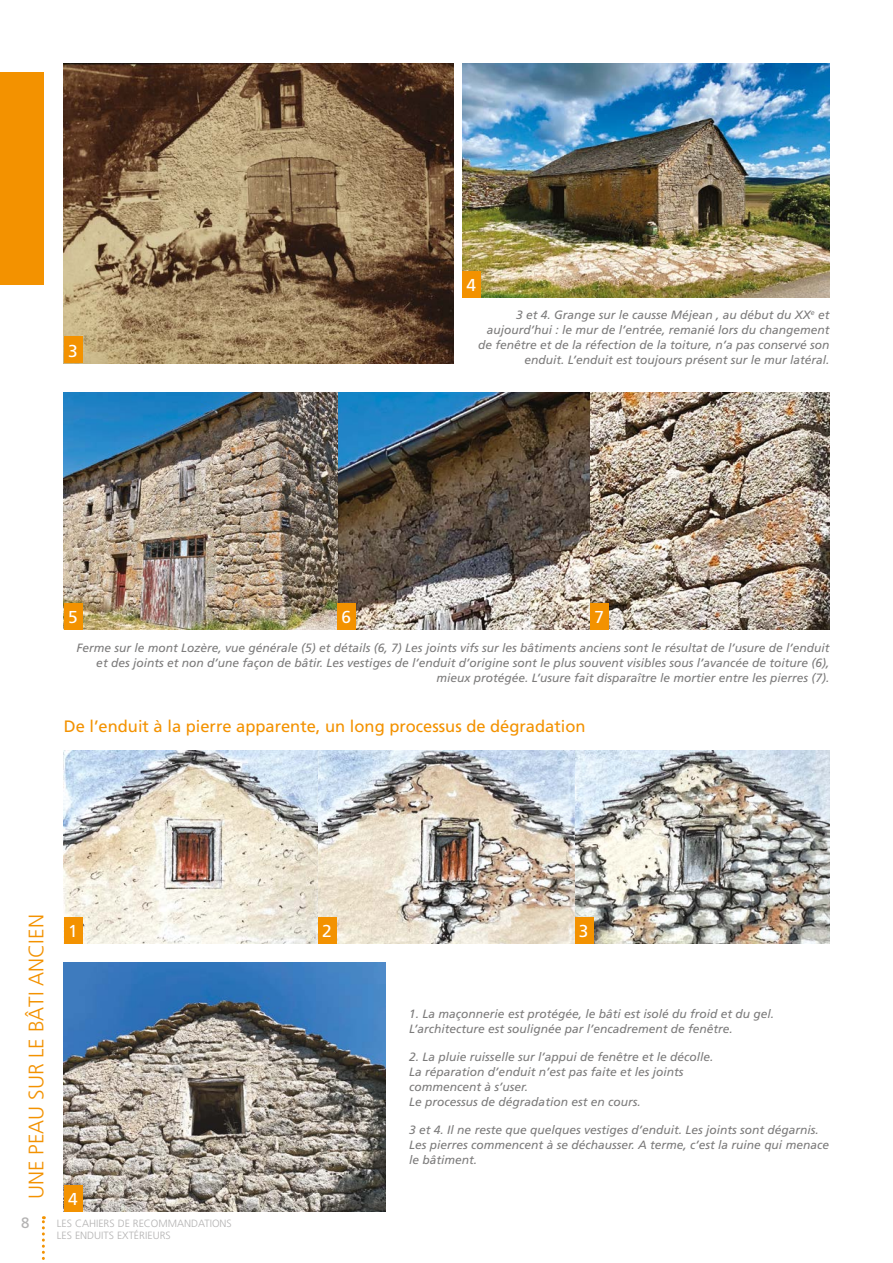
<style>
.page{position:relative;width:893px;height:1263px;background:#fff}
.page>*{position:absolute;margin:0;border:0;box-sizing:border-box;transform-origin:0 0}
.t1{font:300 21px "Frutiger";color:#f39200}
.texte_courant{font:17.25px "Frutiger";color:#fff}
.SOUS_TITRE_1-ORANGE{font:16.5px "Frutiger";color:#f39200}
.t2{font:15px "Frutiger";color:#b3b2b2}
.légende{font:italic 12px/15px "Frutiger";color:#7c7b7b}
.t3{font:300 10.5px/12.6px "Frutiger";color:#b3b2b2}
</style>
<div class="page">
<svg style="left:42px;top:1216px;width:3px;height:44px"></svg>
<div style="left:0;top:72px;width:43px;height:212px;background:#f39200"></div>
<img style="left:462px;top:64px;width:367px;height:233px">
<img style="left:64px;top:64px;width:390px;height:299px">
<div style="left:64px;top:337px;width:18px;height:26px;background:#f39200"></div>
<img style="left:64px;top:392px;width:765px;height:237px">
<div style="left:64px;top:603px;width:18px;height:26px;background:#f39200"></div>
<div style="left:338px;top:603px;width:18px;height:26px;background:#f39200"></div>
<div style="left:590px;top:603px;width:18px;height:26px;background:#f39200"></div>
<img style="left:64px;top:963px;width:322px;height:248px">
<img style="left:64px;top:750px;width:765px;height:194px">
<div style="left:64px;top:1185px;width:18px;height:26px;background:#f39200"></div>
<div style="left:575px;top:917px;width:19px;height:27px;background:#f39200"></div>
<div style="left:462px;top:271px;width:19px;height:26px;background:#f39200"></div>
<hr style="left:892px;top:369px;width:1px;height:177px;background:#000">
<div style="left:64px;top:917px;width:18px;height:27px;background:#f39200"></div>
<div style="left:318px;top:917px;width:18px;height:27px;background:#f39200"></div>
<p class="texte_courant" style="left:68px;top:341px;width:11px">3</p>
<p class="texte_courant" style="left:467px;top:275px;width:11px">4</p>
<p class="légende" style="left:478px;top:307px;width:353px;text-align:right">3 et 4. Grange sur le causse Méjean , au début du XX<sup>e</sup> et aujourd’hui : le mur de l’entrée, remanié lors du changement de fenêtre et de la réfection de la toiture, n’a pas conservé son enduit. L’enduit est toujours présent sur le mur latéral.</p>
<p class="texte_courant" style="left:68px;top:607px;width:11px">5</p>
<p class="texte_courant" style="left:341px;top:607px;width:11px">6</p>
<p class="texte_courant" style="left:594px;top:607px;width:11px">7</p>
<p class="légende" style="left:76px;top:640px;width:754px;text-align:right">Ferme sur le mont Lozère, vue générale (5) et détails (6, 7) Les joints vifs sur les bâtiments anciens sont le résultat de l’usure de l’enduit et des joints et non d’une façon de bâtir. Les vestiges de l’enduit d’origine sont le plus souvent visibles sous l’avancée de toiture (6), mieux protégée. L’usure fait disparaître le mortier entre les pierres (7).</p>
<p class="SOUS_TITRE_1-ORANGE" style="left:64px;top:716px;width:523px">De l’enduit à la pierre apparente, un long processus de dégradation</p>
<p class="t1" style="left:24px;top:1199px;width:286px;rotate:-90deg">UNE PEAU SUR LE BÂTI ANCIEN</p>
<p class="texte_courant" style="left:68px;top:921px;width:11px">1</p>
<p class="texte_courant" style="left:322px;top:921px;width:11px">2</p>
<p class="texte_courant" style="left:68px;top:1189px;width:11px">4</p>
<p class="texte_courant" style="left:579px;top:921px;width:11px">3</p>
<p class="légende" style="left:409px;top:1006px;width:366px">1. La maçonnerie est protégée, le bâti est isolé du froid et du gel.<br>L’architecture est soulignée par l’encadrement de fenêtre.</p>
<p class="légende" style="left:409px;top:1049px;width:306px">2. La pluie ruisselle sur l’appui de fenêtre et le décolle.<br>La réparation d’enduit n’est pas faite et les joints commencent à s’user.<br>Le processus de dégradation est en cours.</p>
<p class="légende" style="left:409px;top:1122px;width:421px">3 et 4. Il ne reste que quelques vestiges d’enduit. Les joints sont dégarnis.<br>Les pierres commencent à se déchausser. A terme, c’est la ruine qui menace le bâtiment.</p>
<p class="t2" style="left:21px;top:1214px;width:10px">8</p>
<p class="t3" style="left:57px;top:1216px;width:176px">LES CAHIERS DE RECOMMANDATIONS<br>LES ENDUITS EXTÉRIEURS</p>
</div>
